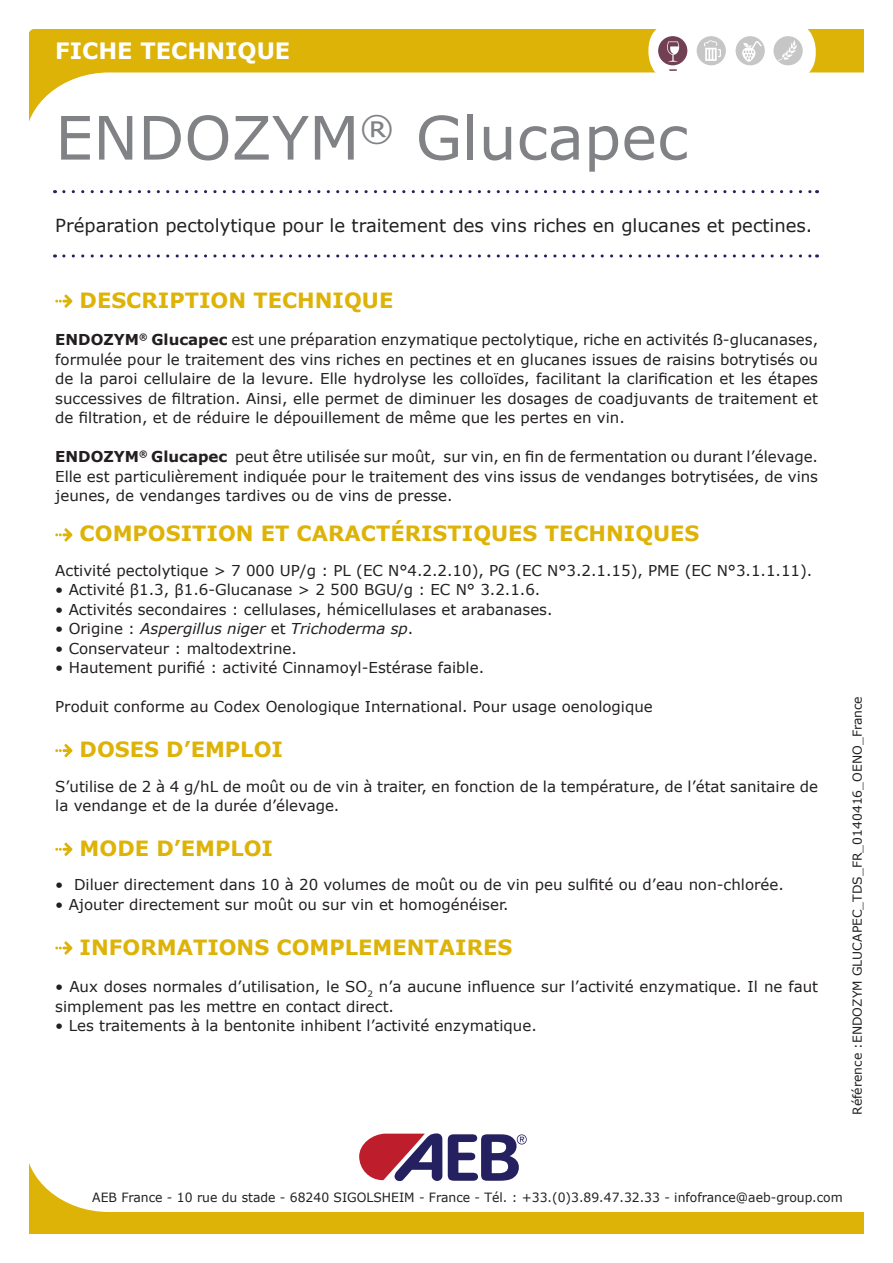
<style>
.page{position:relative;width:893px;height:1263px;background:#fff}
.page>*{position:absolute;margin:0;border:0;box-sizing:border-box;transform-origin:0 0}
.t1{font:60px "Verdana";color:#808285}
.t2{font:700 22.5px "Verdana";color:#fff}
.t3{font:700 21px "Verdana";color:#deb308}
.t4{font:18px "Verdana";color:#231f20}
.t5{font:15px/19.5px "Verdana";color:#231f20;text-align:justify}
.t6{font:italic 15px "Verdana";color:#231f20}
.t7{font:12.75px "Verdana";color:#231f20}
.t8{font:12.3px "Verdana";color:#231f20}
.s1{font-weight:700}
.s2{font-style:normal}
</style>
<div class="page">
<svg style="left:30px;top:30px;width:833px;height:89px"></svg>
<div style="left:648px;top:21px;width:168px;height:61px;background:#fff;border-radius:28px"></div>
<svg style="left:30px;top:1166px;width:833px;height:67px"></svg>
<svg style="left:64px;top:190px;width:753px;height:3px"></svg>
<svg style="left:64px;top:254px;width:753px;height:4px"></svg>
<svg style="left:55px;top:295px;width:17px;height:13px"></svg>
<svg style="left:55px;top:528px;width:17px;height:13px"></svg>
<svg style="left:55px;top:744px;width:17px;height:13px"></svg>
<svg style="left:55px;top:843px;width:17px;height:13px"></svg>
<svg style="left:55px;top:941px;width:17px;height:13px"></svg>
<svg style="left:359px;top:1133px;width:168px;height:49px"></svg>
<div style="left:773px;top:36px;width:30px;height:29px;background:#c6c6c6;border-radius:50%"></div>
<svg style="left:778px;top:40px;width:19px;height:21px"></svg>
<div style="left:736px;top:36px;width:29px;height:29px;background:#c6c6c6;border-radius:50%"></div>
<div style="left:658px;top:36px;width:29px;height:29px;background:#724053;border-radius:50%"></div>
<div style="left:697px;top:36px;width:29px;height:29px;background:#c6c6c6;border-radius:50%"></div>
<svg style="left:704px;top:40px;width:17px;height:21px"></svg>
<svg style="left:667px;top:41px;width:12px;height:21px"></svg>
<svg style="left:742px;top:41px;width:20px;height:21px"></svg>
<svg style="left:669px;top:69px;width:8px;height:2px"></svg>
<h2 class="t2" style="left:55px;top:35px;width:237px">FICHE TECHNIQUE</h2>
<h1 class="t1" style="left:55px;top:97px;width:635px">ENDOZYM<sup>®</sup> Glucapec</h1>
<p class="t4" style="left:55px;top:213px;width:759px">Préparation pectolytique pour le traitement des vins riches en glucanes et pectines.</p>
<h3 class="t3" style="left:80px;top:285px;width:315px">DESCRIPTION TECHNIQUE</h3>
<p class="t5" style="left:55px;top:330px;width:764px"><span class="s1">ENDOZYM</span><sup>®</sup> <span class="s1">Glucapec</span> est une préparation enzymatique pectolytique, riche en activités ẞ-glucanases, formulée pour le traitement des vins riches en pectines et en glucanes issues de raisins botrytisés ou de la paroi cellulaire de la levure. Elle hydrolyse les colloïdes, facilitant la clarification et les étapes successives de filtration. Ainsi, elle permet de diminuer les dosages de coadjuvants de traitement et de filtration, et de réduire le dépouillement de même que les pertes en vin.</p>
<p class="t5" style="left:55px;top:447px;width:764px"><span class="s1">ENDOZYM</span><sup>®</sup> <span class="s1">Glucapec</span> peut être utilisée sur moût, sur vin, en fin de fermentation ou durant l’élevage.<br>Elle est particulièrement indiquée pour le traitement des vins issus de vendanges botrytisées, de vins jeunes, de vendanges tardives ou de vins de presse.</p>
<h3 class="t3" style="left:80px;top:519px;width:621px">COMPOSITION ET CARACTÉRISTIQUES TECHNIQUES</h3>
<p class="t5" style="left:55px;top:561px;width:759px">Activité pectolytique &gt; 7 000 UP/g : PL (EC N°4.2.2.10), PG (EC N°3.2.1.15), PME (EC N°3.1.1.11).</p>
<p class="t5" style="left:55px;top:580px;width:487px">• Activité β1.3, β1.6-Glucanase &gt; 2 500 BGU/g : EC N° 3.2.1.6.</p>
<p class="t5" style="left:55px;top:600px;width:499px">• Activités secondaires : cellulases, hémicellulases et arabanases.</p>
<p class="t6" style="left:55px;top:619px;width:360px"><span class="s2">• Origine :</span> Aspergillus niger <span class="s2">et</span> Trichoderma sp<span class="s2">.</span></p>
<p class="t5" style="left:55px;top:639px;width:243px">• Conservateur : maltodextrine.</p>
<p class="t5" style="left:55px;top:658px;width:430px">• Hautement purifié : activité Cinnamoyl-Estérase faible.</p>
<p class="t5" style="left:55px;top:697px;width:599px">Produit conforme au Codex Oenologique International. Pour usage oenologique</p>
<h3 class="t3" style="left:80px;top:735px;width:205px">DOSES D’EMPLOI</h3>
<p class="t5" style="left:55px;top:776px;width:764px">S’utilise de 2 à 4 g/hL de moût ou de vin à traiter, en fonction de la température, de l’état sanitaire de la vendange et de la durée d’élevage.</p>
<h3 class="t3" style="left:80px;top:833px;width:195px">MODE D’EMPLOI</h3>
<p class="t5" style="left:55px;top:875px;width:730px">• Diluer directement dans 10 à 20 volumes de moût ou de vin peu sulfité ou d’eau non-chlorée.</p>
<p class="t5" style="left:55px;top:894px;width:455px">• Ajouter directement sur moût ou sur vin et homogénéiser.</p>
<h3 class="t3" style="left:80px;top:932px;width:434px">INFORMATIONS COMPLEMENTAIRES</h3>
<p class="t5" style="left:55px;top:977px;width:764px">• Aux doses normales d’utilisation, le SO<sub>2</sub> n’a aucune influence sur l’activité enzymatique. Il ne faut simplement pas les mettre en contact direct.</p>
<p class="t5" style="left:55px;top:1016px;width:483px">• Les traitements à la bentonite inhibent l’activité enzymatique.</p>
<p class="t8" style="left:849px;top:1115px;width:420px;rotate:-90deg">Référence :ENDOZYM GLUCAPEC_TDS_FR_0140416_OENO_France</p>
<p class="t7" style="left:92px;top:1189px;width:752px">AEB France - 10 rue du stade - 68240 SIGOLSHEIM - France - Tél. : +33.(0)3.89.47.32.33 - infofrance@aeb-group.com</p>
</div>
